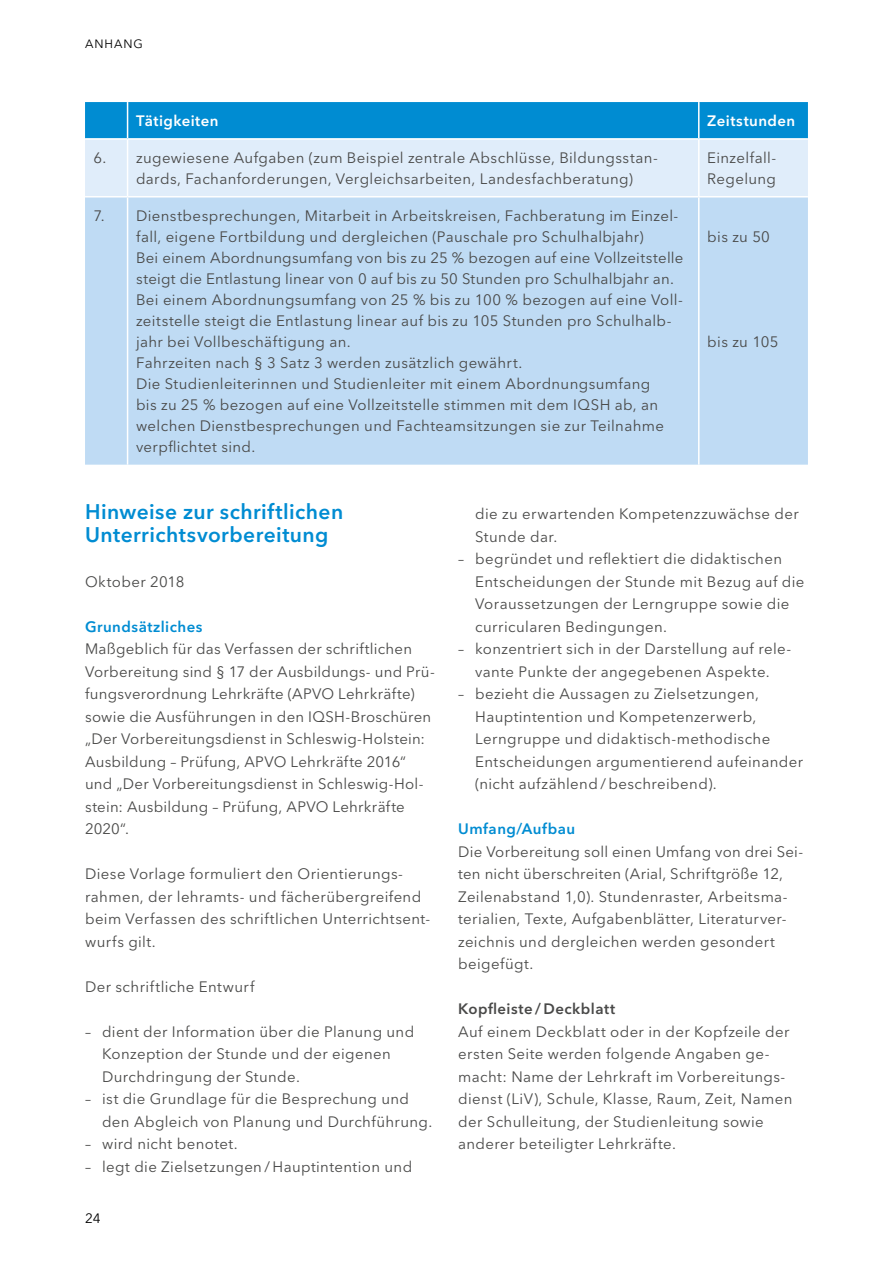
<style>
.page{position:relative;width:893px;height:1263px;background:#fff}
.page>*{position:absolute;margin:0;border:0;box-sizing:border-box;transform-origin:0 0}
.t1{font:600 21px/22.5px "Avenir Next LT Pro";letter-spacing:.02em;color:#008cd2}
.Fließtext{font:15px/22.5px "Avenir Next LT Pro";letter-spacing:.025em;color:#494948}
.t2{font:600 15px "Avenir Next LT Pro";letter-spacing:.03em;color:#008cd2}
.Fließtext-2{font:600 15px "Avenir Next LT Pro";letter-spacing:.03em;color:#fff}
.t3{font:600 15px "Avenir Next LT Pro";letter-spacing:.03em;color:#494948}
.t4{font:13.5px "Avenir Next LT Pro";color:#000}
.t5{font:12px "Avenir Next LT Pro";letter-spacing:.08em;color:#000}
</style>
<div class="page">
<svg style="left:85px;top:102px;width:723px;height:94px;background:#88c7ea"></svg>
<div style="left:85px;top:198px;width:723px;height:267px;background:#bfdbf4"></div>
<hr style="left:698px;top:102px;width:1px;height:36px;background:#fff">
<hr style="left:698px;top:140px;width:1px;height:56px;background:#fff">
<hr style="left:698px;top:198px;width:1px;height:267px;background:#fff">
<hr style="left:127px;top:140px;width:1px;height:56px;background:#fff">
<hr style="left:127px;top:198px;width:1px;height:267px;background:#fff">
<hr style="left:127px;top:102px;width:1px;height:36px;background:#fff">
<hr style="left:85px;top:138px;width:43px;height:2px;background:#fff">
<hr style="left:128px;top:138px;width:571px;height:2px;background:#fff">
<hr style="left:699px;top:138px;width:109px;height:2px;background:#fff">
<p class="t5" style="left:85px;top:37px;width:59px">ANHANG</p>
<p class="Fließtext-2" style="left:136px;top:112px;width:84px">Tätigkeiten</p>
<p class="Fließtext-2" style="left:707px;top:112px;width:90px">Zeitstunden</p>
<p class="Fließtext" style="left:94px;top:146px;width:15px">6.</p>
<p class="Fließtext" style="left:136px;top:147px;width:523px;line-height:21px">zugewiesene Aufgaben (zum Beispiel zentrale Abschlüsse, Bildungsstan&shy;dards, Fachanforderungen, Vergleichsarbeiten, Landesfachberatung)</p>
<p class="Fließtext" style="left:707px;top:146px;width:70px">Einzelfall-</p>
<p class="Fließtext" style="left:707px;top:167px;width:70px">Regelung</p>
<p class="Fließtext" style="left:94px;top:204px;width:13px">7.</p>
<p class="Fließtext" style="left:136px;top:205px;width:544px;line-height:21px">Dienstbesprechungen, Mitarbeit in Arbeitskreisen, Fachberatung im Einzel&shy;fall, eigene Fortbildung und dergleichen (Pauschale pro Schulhalbjahr)</p>
<p class="Fließtext" style="left:136px;top:247px;width:549px;line-height:21px">Bei einem Abordnungsumfang von bis zu 25 % bezogen auf eine Vollzeitstelle steigt die Entlastung linear von 0 auf bis zu 50 Stunden pro Schulhalbjahr an.</p>
<p class="Fließtext" style="left:136px;top:289px;width:548px;line-height:21px">Bei einem Abordnungsumfang von 25 % bis zu 100 % bezogen auf eine Voll&shy;zeitstelle steigt die Entlastung linear auf bis zu 105 Stunden pro Schulhalb&shy;jahr bei Vollbeschäftigung an.</p>
<p class="Fließtext" style="left:136px;top:351px;width:388px">Fahrzeiten nach § 3 Satz 3 werden zusätzlich gewährt.</p>
<p class="Fließtext" style="left:136px;top:373px;width:529px;line-height:21px">Die Studienleiterinnen und Studienleiter mit einem Abordnungsumfang bis zu 25 % bezogen auf eine Vollzeitstelle stimmen mit dem IQSH ab, an welchen Dienstbesprechungen und Fachteamsitzungen sie zur Teilnahme verpflichtet sind.</p>
<p class="Fließtext" style="left:707px;top:225px;width:64px">bis zu 50</p>
<p class="Fließtext" style="left:707px;top:330px;width:73px">bis zu 105</p>
<h2 class="t1" style="left:85px;top:500px;width:260px">Hinweise zur schriftlichen<br>Unterrichtsvorbereitung</h2>
<p class="Fließtext" style="left:85px;top:570px;width:101px">Oktober 2018</p>
<h3 class="t2" style="left:85px;top:617px;width:119px">Grundsätzliches</h3>
<p class="Fließtext" style="left:85px;top:638px;width:351px">Maßgeblich für das Verfassen der schriftlichen Vorbereitung sind § 17 der Ausbildungs- und Prü&shy;fungsverordnung Lehrkräfte (APVO Lehrkräfte) sowie die Ausführungen in den IQSH-Broschüren „Der Vorbereitungsdienst in Schleswig-Holstein:<br>Ausbildung – Prüfung, APVO Lehrkräfte 2016“ und „Der Vorbereitungsdienst in Schleswig-Hol&shy;stein: Ausbildung – Prüfung, APVO Lehrkräfte 2020“.</p>
<p class="Fließtext" style="left:85px;top:863px;width:347px">Diese Vorlage formuliert den Orientierungs&shy;rahmen, der lehramts- und fächerübergreifend beim Verfassen des schriftlichen Unterrichtsent&shy;wurfs gilt.</p>
<p class="Fließtext" style="left:85px;top:975px;width:171px">Der schriftliche Entwurf</p>
<p class="Fließtext" style="left:102px;top:1020px;width:314px;text-indent:-17px">– dient der Information über die Planung und<br>Konzeption der Stunde und der eigenen<br>Durchdringung der Stunde.</p>
<p class="Fließtext" style="left:102px;top:1088px;width:332px;text-indent:-17px">– ist die Grundlage für die Besprechung und den Abgleich von Planung und Durchführung.</p>
<p class="Fließtext" style="left:85px;top:1133px;width:154px">– wird nicht benotet.</p>
<p class="Fließtext" style="left:85px;top:1155px;width:329px">– legt die Zielsetzungen / Hauptintention und</p>
<p class="t4" style="left:85px;top:1211px;width:17px">24</p>
<p class="Fließtext" style="left:475px;top:503px;width:325px">die zu erwartenden Kompetenzzuwächse der<br>Stunde dar.</p>
<p class="Fließtext" style="left:475px;top:548px;width:331px;text-indent:-17px">– begründet und reflektiert die didaktischen Entscheidungen der Stunde mit Bezug auf die Voraussetzungen der Lerngruppe sowie die curricularen Bedingungen.</p>
<p class="Fließtext" style="left:458px;top:638px;width:335px;text-align:center">– konzentriert sich in der Darstellung auf rele&shy;vante Punkte der angegebenen Aspekte.</p>
<p class="Fließtext" style="left:475px;top:683px;width:329px;text-indent:-17px">– bezieht die Aussagen zu Zielsetzungen, Hauptintention und Kompetenzerwerb, Lerngruppe und didaktisch-methodische Entscheidungen argumentierend aufeinander (nicht aufzählend / beschreibend).</p>
<h3 class="t2" style="left:458px;top:820px;width:118px">Umfang/Aufbau</h3>
<p class="Fließtext" style="left:458px;top:840px;width:346px">Die Vorbereitung soll einen Umfang von drei Sei&shy;ten nicht überschreiten (Arial, Schriftgröße 12, Zeilenabstand 1,0). Stundenraster, Arbeitsma&shy;terialien, Texte, Aufgabenblätter, Literaturver&shy;zeichnis und dergleichen werden gesondert beigefügt.</p>
<h3 class="t3" style="left:458px;top:1000px;width:158px">Kopfleiste / Deckblatt</h3>
<p class="Fließtext" style="left:458px;top:1020px;width:336px">Auf einem Deckblatt oder in der Kopfzeile der ersten Seite werden folgende Angaben ge&shy;macht: Name der Lehrkraft im Vorbereitungs&shy;dienst (LiV), Schule, Klasse, Raum, Zeit, Namen der Schulleitung, der Studienleitung sowie anderer beteiligter Lehrkräfte.</p>
</div>
